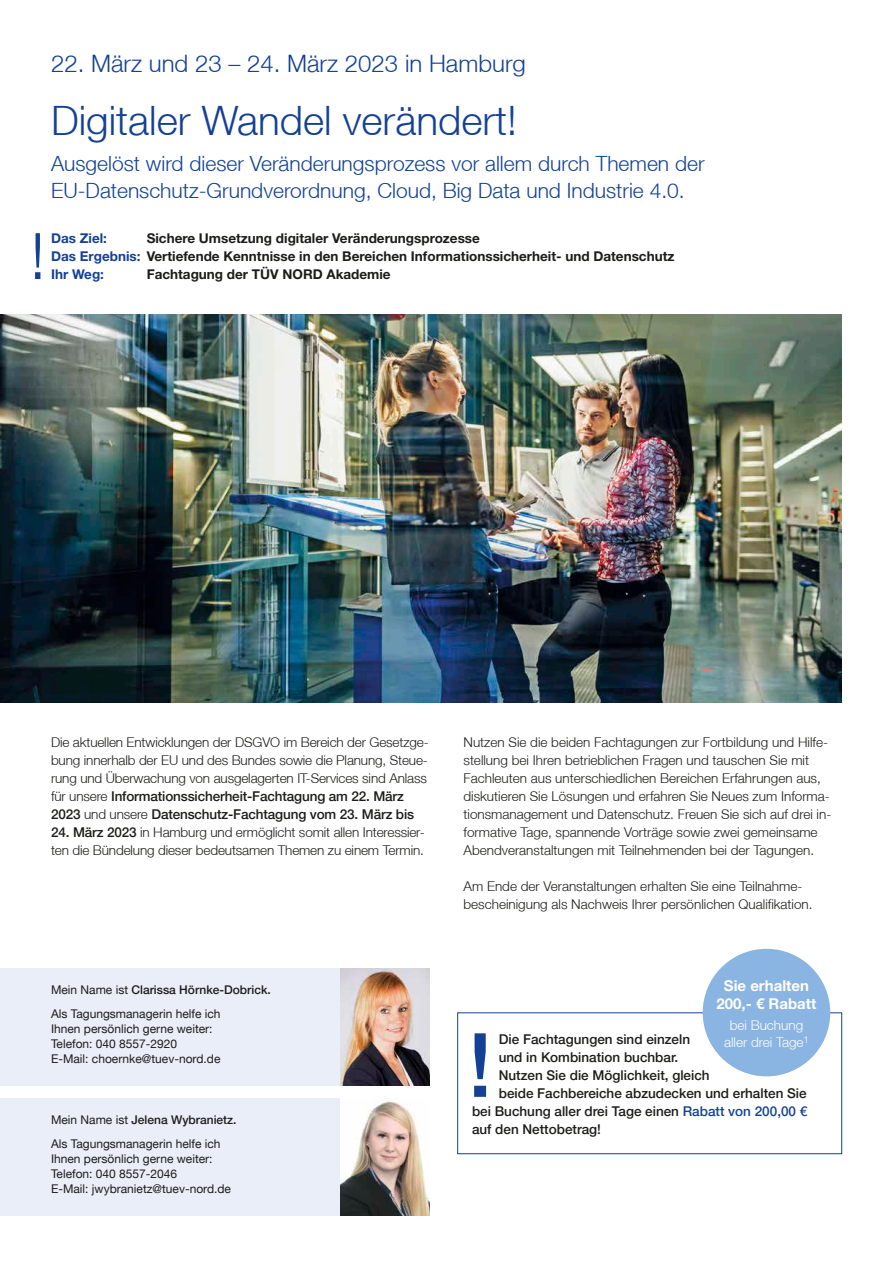
<style>
.page{position:relative;width:893px;height:1263px;background:#fff}
.page>*{position:absolute;margin:0;border:0;box-sizing:border-box;transform-origin:0 0}
.t1{font:500 88.95px "Helvetica Neue LT";color:#144194}
.t2{font:300 64.2px "Helvetica Neue LT";color:#144194}
.t3{font:300 40.5px "Helvetica Neue LT";color:#144194}
.t4{font:300 24px "Helvetica Neue LT";color:#144194}
.t5{font:300 21px/27px "Helvetica Neue LT";color:#144194}
.t6{font:700 15px/18px "Helvetica Neue LT Pro";color:#fff;text-align:center}
.t7{font:300 13.5px/18px "Helvetica Neue LT";color:#1c1c1a}
.t8{font:500 13.5px "Helvetica Neue LT";color:#1c1c1a}
.t9{font:700 13.5px/18px "Helvetica Neue LT Pro";color:#1c1c1a}
.t10{font:300 13.5px/16.5px "Helvetica Neue LT";color:#fff;text-align:center}
.t11{font:700 13.5px "Helvetica Neue LT Pro";color:#144194}
.t12{font:12px/15px "Helvetica Neue LT";color:#1c1c1a}
.s1{color:#144194}
.s2{font-weight:500}
</style>
<div class="page">
<div style="left:457px;top:1012px;width:385px;height:142px;border:1px solid #144194"></div>
<div style="left:703px;top:949px;width:127px;height:127px;background:#8ab4e1;border-radius:50%"></div>
<img style="left:0;top:315px;width:842px;height:387px">
<div style="left:0;top:969px;width:340px;height:117px;background:#e9eef9"></div>
<img style="left:340px;top:969px;width:89px;height:117px">
<div style="left:0;top:1099px;width:340px;height:117px;background:#e9eef9"></div>
<img style="left:340px;top:1100px;width:89px;height:116px">
<h3 class="t4" style="left:51px;top:49px;width:476px">22. März und 23 – 24. März 2023 in Hamburg</h3>
<h3 class="t3" style="left:51px;top:96px;width:467px">Digitaler Wandel verändert!</h3>
<h3 class="t5" style="left:51px;top:150px;width:655px">Ausgelöst wird dieser Veränderungsprozess vor allem durch Themen der<br>EU-Datenschutz-Grundverordnung, Cloud, Big Data und Industrie 4.0.</h3>
<h2 class="t2" style="left:30px;top:217px;width:17px">!</h2>
<p class="t9" style="left:51px;top:229px;width:625px;text-indent:96px">Sichere Umsetzung digitaler Veränderungsprozesse<br><span class="s1">Das Ergebnis:</span> Vertiefende Kenntnisse in den Bereichen Informationssicherheit- und Datenschutz</p>
<p class="t11" style="left:51px;top:230px;width:57px">Das Ziel:</p>
<p class="t11" style="left:51px;top:266px;width:54px">Ihr Weg:</p>
<p class="t9" style="left:147px;top:265px;width:245px">Fachtagung der TÜV NORD Akademie</p>
<p class="t7" style="left:51px;top:733px;width:379px">Die aktuellen Entwicklungen der DSGVO im Bereich der Gesetzge&shy;bung innerhalb der EU und des Bundes sowie die Planung, Steue&shy;rung und Überwachung von ausgelagerten IT-Services sind Anlass für unsere <span class="s2">Informationssicherheit-Fachtagung am 22. März 2023</span> und unsere <span class="s2">Datenschutz-Fachtagung vom 23. März bis</span></p>
<p class="t7" style="left:51px;top:823px;width:375px"><span class="s2">24. März 2023</span> in Hamburg und ermöglicht somit allen Interessier&shy;ten die Bündelung dieser bedeutsamen Themen zu einem Termin.</p>
<p class="t12" style="left:51px;top:978px;width:221px;line-height:24px">Mein Name ist <span class="s2">Clarissa Hörnke-Dobrick.<br></span>Als Tagungsmanagerin helfe ich</p>
<p class="t12" style="left:51px;top:1021px;width:171px">Ihnen persönlich gerne weiter:<br>Telefon: 040 8557-2920<br>E-Mail: choernke@tuev-nord.de</p>
<p class="t12" style="left:51px;top:1108px;width:187px;line-height:24px">Mein Name ist <span class="s2">Jelena Wybranietz.<br></span>Als Tagungsmanagerin helfe ich</p>
<p class="t12" style="left:51px;top:1151px;width:182px">Ihnen persönlich gerne weiter:<br>Telefon: 040 8557-2046<br>E-Mail: jwybranietz@tuev-nord.de</p>
<p class="t7" style="left:463px;top:733px;width:369px">Nutzen Sie die beiden Fachtagungen zur Fortbildung und Hilfe&shy;stellung bei Ihren betrieblichen Fragen und tauschen Sie mit Fachleuten aus unterschiedlichen Bereichen Erfahrungen aus, diskutieren Sie Lösungen und erfahren Sie Neues zum Informa&shy;tionsmanagement und Datenschutz. Freuen Sie sich auf drei in&shy;formative Tage, spannende Vorträge sowie zwei gemeinsame Abendveranstaltungen mit Teilnehmenden bei der Tagungen.</p>
<p class="t7" style="left:463px;top:877px;width:351px">Am Ende der Veranstaltungen erhalten Sie eine Teilnahme&shy;bescheinigung als Nachweis Ihrer persönlichen Qualifikation.</p>
<p class="t6" style="left:717px;top:977px;width:101px">Sie erhalten<br>200,- € Rabatt</p>
<p class="t10" style="left:724px;top:1017px;width:86px">bei Buchung aller drei Tage<sup>1</sup></p>
<h1 class="t1" style="left:468px;top:1012px;width:26px">!</h1>
<p class="t8" style="left:499px;top:1031px;width:193px">Die Fachtagungen sind einzeln</p>
<p class="t8" style="left:499px;top:1049px;width:181px">und in Kombination buchbar.</p>
<p class="t8" style="left:499px;top:1067px;width:212px">Nutzen Sie die Möglichkeit, gleich</p>
<p class="t8" style="left:499px;top:1085px;width:309px">beide Fachbereiche abzudecken und erhalten Sie</p>
<p class="t8" style="left:472px;top:1103px;width:337px">bei Buchung aller drei Tage einen <span class="s1">Rabatt von 200,00 €</span></p>
<p class="t8" style="left:472px;top:1121px;width:131px">auf den Nettobetrag!</p>
</div>
